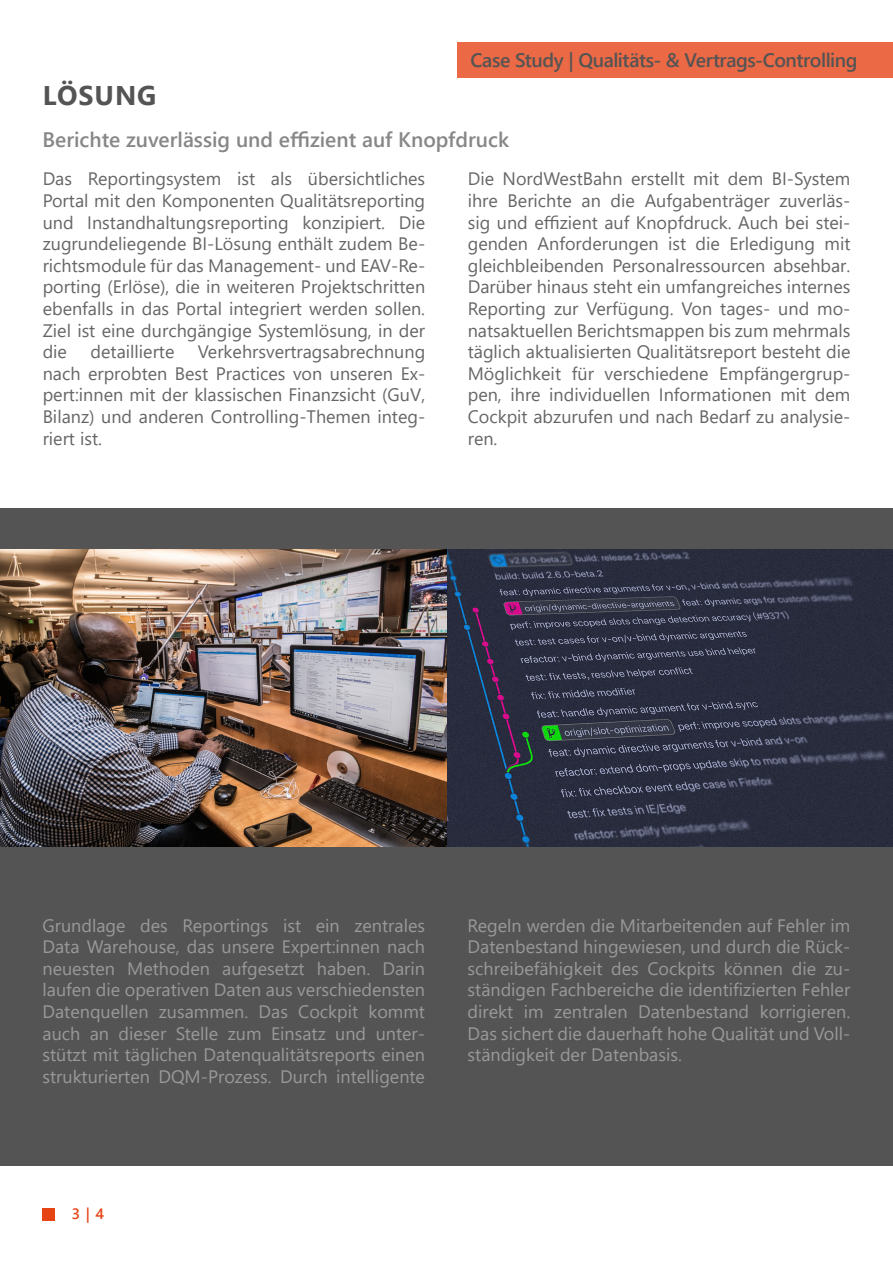
<style>
.page{position:relative;width:893px;height:1263px;background:#fff}
.page>*{position:absolute;margin:0;border:0;box-sizing:border-box;transform-origin:0 0}
.t1{font:700 27px "Segoe UI";letter-spacing:.035em;color:#545454}
.t2{font:600 21px "Segoe UI";color:#878787}
.t3{font:600 19.5px "Segoe UI";letter-spacing:-.025em;color:#545454}
.t4{font:18px/21.6px "Segoe UI";color:#666;text-align:justify}
.t5{font:18px/21.6px "Segoe UI";color:#999;text-align:justify}
.t6{font:600 15px "Segoe UI";color:#e64415}
</style>
<div class="page">
<div style="left:0;top:508px;width:893px;height:658px;background:#545454"></div>
<div style="left:43px;top:1208px;width:12px;height:12px;background:#e64415"></div>
<img style="left:0;top:549px;width:893px;height:298px">
<div style="left:458px;top:43px;width:435px;height:35px;background:#eb6944"></div>
<p class="t1" style="left:43px;top:70px;width:115px">LÖSUNG</p>
<p class="t3" style="left:471px;top:42px;width:388px">Case Study | Qualitäts- &amp; Vertrags-Controlling</p>
<p class="t2" style="left:43px;top:119px;width:468px">Berichte zuverlässig und effizient auf Knopfdruck</p>
<p class="t4" style="left:43px;top:167px;width:384px">Das Reportingsystem ist als übersichtliches Portal mit den Komponenten Qualitätsreporting und Instandhaltungsreporting konzipiert. Die zugrundeliegende BI-Lösung enthält zudem Be&shy;richtsmodule für das Management- und EAV-Re&shy;porting (Erlöse), die in weiteren Projektschritten ebenfalls in das Portal integriert werden sollen.<br>Ziel ist eine durchgängige Systemlösung, in der die</p>
<p class="t4" style="left:43px;top:339px;width:384px;text-indent:155px">Verkehrsvertragsabrechnung nach erprobten Best Practices von unseren Ex&shy;pert:innen mit der klassischen Finanzsicht (GuV, Bilanz) und anderen Controlling-Themen integ&shy;riert ist.</p>
<p class="t4" style="left:91px;top:339px;width:85px">detaillierte</p>
<p class="t4" style="left:468px;top:167px;width:384px">Die NordWestBahn erstellt mit dem BI-System ihre Berichte an die Aufgabenträger zuverläs&shy;sig und effizient auf Knopfdruck. Auch bei stei&shy;genden Anforderungen ist die Erledigung mit gleichbleibenden Personalressourcen absehbar.<br>Darüber hinaus steht ein umfangreiches internes Reporting zur Verfügung. Von tages- und mo&shy;natsaktuellen Berichtsmappen bis zum mehrmals täglich aktualisierten Qualitätsreport besteht die Möglichkeit für verschiedene Empfängergrup&shy;pen, ihre individuellen Informationen mit dem Cockpit abzurufen und nach Bedarf zu analysie&shy;ren.</p>
<p class="t5" style="left:43px;top:913px;width:384px">Grundlage des Reportings ist ein zentrales Data Warehouse, das unsere Expert:innen nach neuesten Methoden aufgesetzt haben. Darin laufen die operativen Daten aus verschiedensten Datenquellen zusammen. Das Cockpit kommt auch an dieser Stelle zum Einsatz und unter&shy;stützt mit täglichen Datenqualitätsreports einen strukturierten DQM-Prozess. Durch intelligente</p>
<p class="t5" style="left:468px;top:913px;width:384px">Regeln werden die Mitarbeitenden auf Fehler im Datenbestand hingewiesen, und durch die Rück&shy;schreibefähigkeit des Cockpits können die zu&shy;ständigen Fachbereiche die identifizierten Fehler direkt im zentralen Datenbestand korrigieren.<br>Das sichert die dauerhaft hohe Qualität und Voll&shy;ständigkeit der Datenbasis.</p>
<p class="t6" style="left:72px;top:1199px;width:34px">3 | 4</p>
</div>
